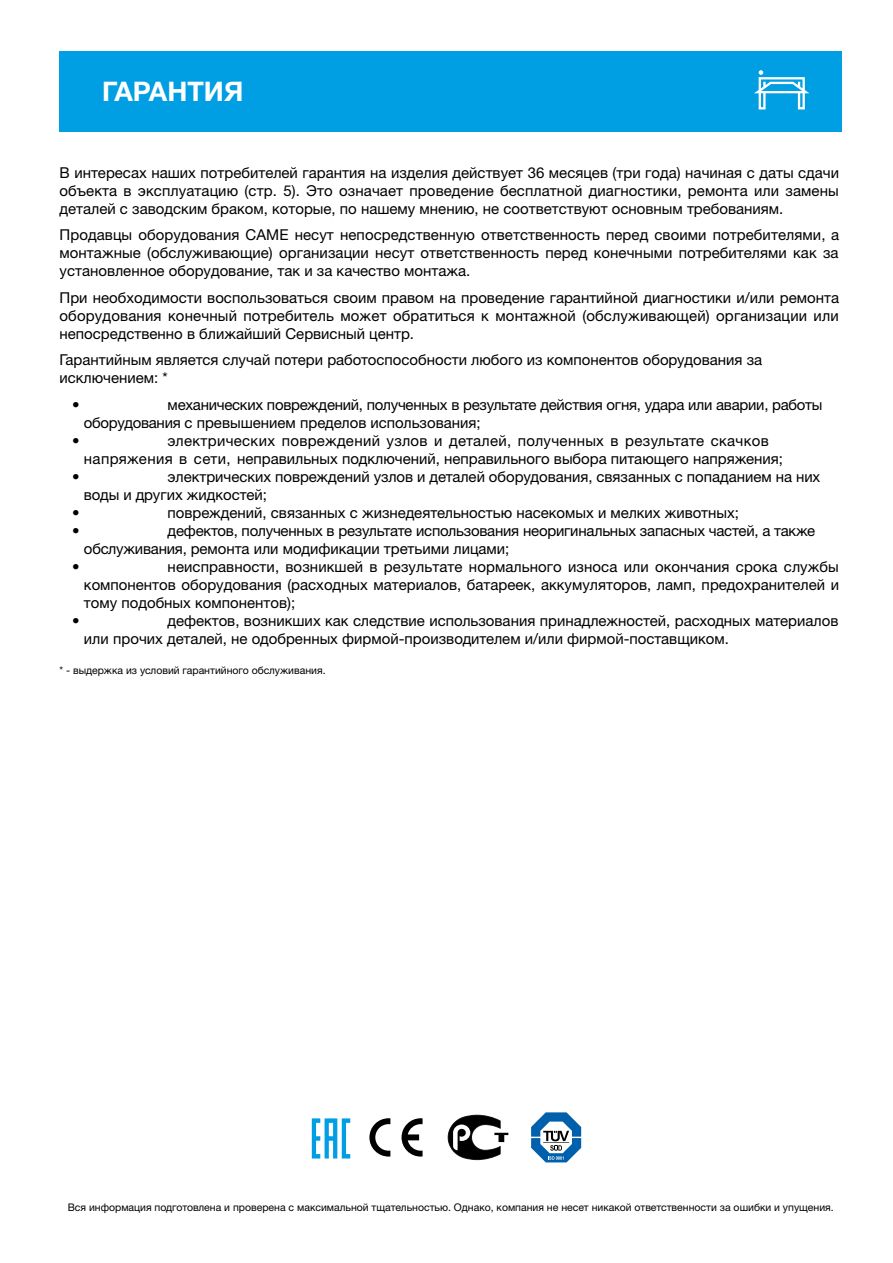
<style>
.page{position:relative;width:893px;height:1263px;background:#fff}
.page>*{position:absolute;margin:0;border:0;box-sizing:border-box;transform-origin:0 0}
.t1{font:700 27px "Helvetica Neue LTW1 G";color:#fff}
.t2{font:15px/18px "Helvetica Neue LTW1 G";color:#000}
.t3{font:15px/18px "Helvetica Neue LTW1 G";letter-spacing:-.02em;color:#000}
.t4{font:10.5px "Helvetica Neue LTW1 G";color:#000}
</style>
<div class="page">
<div style="left:60px;top:51px;width:782px;height:81px;background:#009fe3"></div>
<svg style="left:754px;top:70px;width:55px;height:39px"></svg>
<svg style="left:369px;top:1118px;width:21px;height:38px"></svg>
<svg style="left:402px;top:1118px;width:21px;height:38px"></svg>
<svg style="left:448px;top:1115px;width:60px;height:45px"></svg>
<svg style="left:531px;top:1112px;width:50px;height:50px"></svg>
<svg style="left:312px;top:1118px;width:38px;height:40px"></svg>
<h1 class="t1" style="left:102px;top:75px;width:143px">ГАРАНТИЯ</h1>
<p class="t2" style="left:60px;top:163px;width:781px;text-align:justify">В интересах наших потребителей гарантия на изделия действует 36 месяцев (три года) начиная с даты сдачи объекта в эксплуатацию (стр. 5). Это означает проведение бесплатной диагностики, ремонта или замены деталей с заводским браком, которые, по нашему мнению, не соответствуют основным требованиям.</p>
<p class="t2" style="left:60px;top:226px;width:781px;text-align:justify">Продавцы оборудования CАМЕ несут непосредственную ответственность перед своими потребителями, а монтажные (обслуживающие) организации несут ответственность перед конечными потребителями как за установленное оборудование, так и за качество монтажа.</p>
<p class="t2" style="left:60px;top:288px;width:781px;text-align:justify">При необходимости воспользоваться своим правом на проведение гарантийной диагностики и/или ремонта оборудования конечный потребитель может обратиться к монтажной (обслуживающей) организации или непосредственно в ближайший Сервисный центр.</p>
<p class="t2" style="left:60px;top:351px;width:704px">Гарантийным является случай потери работоспособности любого из компонентов оборудования за исключением: *</p>
<p class="t2" style="left:72px;top:395px;width:9px">•</p>
<p class="t3" style="left:84px;top:395px;width:740px;text-indent:84px">механических повреждений, полученных в результате действия огня, удара или аварии, работы оборудования с превышением пределов использования;</p>
<p class="t2" style="left:72px;top:431px;width:9px">•</p>
<p class="t2" style="left:84px;top:431px;width:701px;text-indent:84px">электрических повреждений узлов и деталей, полученных в результате скачков напряжения в сети, неправильных подключений, неправильного выбора питающего напряжения;</p>
<p class="t2" style="left:72px;top:467px;width:9px">•</p>
<p class="t2" style="left:84px;top:467px;width:738px;text-indent:84px">электрических повреждений узлов и деталей оборудования, связанных с попаданием на них воды и других жидкостей;</p>
<p class="t2" style="left:72px;top:503px;width:9px">•</p>
<p class="t2" style="left:168px;top:503px;width:573px">повреждений, связанных с жизнедеятельностью насекомых и мелких животных;</p>
<p class="t2" style="left:72px;top:521px;width:9px">•</p>
<p class="t2" style="left:84px;top:521px;width:733px;text-indent:84px">дефектов, полученных в результате использования неоригинальных запасных частей, а также обслуживания, ремонта или модификации третьими лицами;</p>
<p class="t2" style="left:72px;top:557px;width:9px">•</p>
<p class="t2" style="left:84px;top:557px;width:757px;text-align:justify;text-indent:84px">неисправности, возникшей в результате нормального износа или окончания срока службы компонентов оборудования (расходных материалов, батареек, аккумуляторов, ламп, предохранителей и тому подобных компонентов);</p>
<p class="t2" style="left:72px;top:611px;width:9px">•</p>
<p class="t2" style="left:84px;top:611px;width:756px;text-indent:84px">дефектов, возникших как следствие использования принадлежностей, расходных материалов или прочих деталей, не одобренных фирмой-производителем и/или фирмой-поставщиком.</p>
<p class="t4" style="left:60px;top:664px;width:268px">* - выдержка из условий гарантийного обслуживания.</p>
<p class="t4" style="left:68px;top:1201px;width:768px">Вся информация подготовлена и проверена с максимальной тщательностью. Однако, компания не несет никакой ответственности за ошибки и упущения.</p>
</div>
